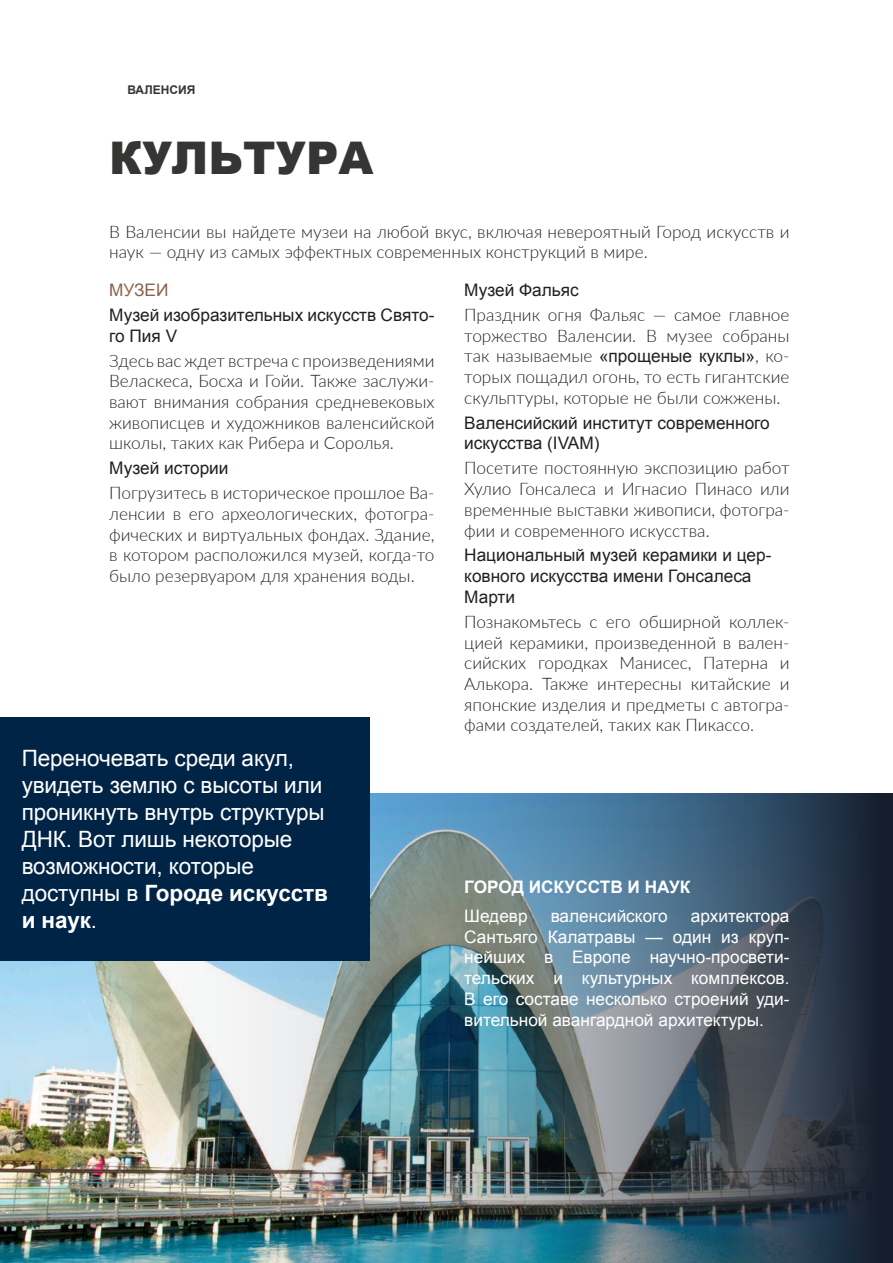
<style>
.page{position:relative;width:893px;height:1263px;background:#fff}
.page>*{position:absolute;margin:0;border:0;box-sizing:border-box;transform-origin:0 0}
.t1{font:900 45px "Arial";color:#353534}
.Destacado{font:22.5px/27px "Arial";letter-spacing:-.005em;color:#fff}
.Body{font:300 17.25px/20.7px "Lato";color:#231f20;text-align:justify}
.Body-2{font:17.25px/20.7px "Arial";color:#fff;text-align:justify}
.Body-3{font:17.25px/20.7px "Arial";color:#231f20}
.t2{font:700 17.25px "Arial";color:#fff}
.t3{font:17.25px "Arial";color:#8d614a}
.t4{font:700 12px "Arial";color:#353534}
.t5{font:300 12px "Lato";color:#353534}
.s1{font-family:"Arial";font-weight:400}
.s2{font-weight:700}
</style>
<div class="page">
<img style="left:0;top:793px;width:893px;height:470px">
<div style="left:0;top:717px;width:370px;height:244px;background:#002445"></div>
<p class="t4" style="left:128px;top:82px;width:69px">ВАЛЕНСИЯ</p>
<h1 class="t1" style="left:109px;top:126px;width:266px">КУЛЬТУРА</h1>
<p class="Body" style="left:109px;top:220px;width:682px">В Валенсии вы найдете музеи на любой вкус, включая невероятный Город искусств и наук — одну из самых эффектных современных конструкций в мире.</p>
<h3 class="t3" style="left:109px;top:279px;width:61px">МУЗЕИ</h3>
<p class="Body-3" style="left:109px;top:305px;width:327px">Музей изобразительных искусств Свято&shy;го Пия V</p>
<p class="Body" style="left:109px;top:349px;width:327px">Здесь вас ждет встреча с произведениями Веласкеса, Босха и Гойи. Также заслужи&shy;вают внимания собрания средневековых живописцев и художников валенсийской школы, таких как Рибера и Соролья.</p>
<p class="Body-3" style="left:109px;top:458px;width:121px">Музей истории</p>
<p class="Body" style="left:109px;top:482px;width:327px">Погрузитесь в историческое прошлое Ва&shy;ленсии в его археологических, фотогра&shy;фических и виртуальных фондах. Здание, в котором расположился музей, когда-то было резервуаром для хранения воды.</p>
<p class="Body-3" style="left:464px;top:280px;width:116px">Музей Фальяс</p>
<p class="Body" style="left:464px;top:304px;width:327px">Праздник огня Фальяс — самое главное торжество Валенсии. В музее собраны так называемые <span class="s1">«прощеные куклы»</span>, ко&shy;торых пощадил огонь, то есть гигантские скульптуры, которые не были сожжены.</p>
<p class="Body-3" style="left:464px;top:412px;width:307px">Валенсийский институт современного искусства (IVAM)</p>
<p class="Body" style="left:464px;top:457px;width:327px">Посетите постоянную экспозицию работ Хулио Гонсалеса и Игнасио Пинасо или временные выставки живописи, фотогра&shy;фии и современного искусства.</p>
<p class="Body-3" style="left:464px;top:545px;width:309px">Национальный музей керамики и цер&shy;ковного искусства имени Гонсалеса<br>Марти</p>
<p class="Body" style="left:464px;top:611px;width:327px">Познакомьтесь с его обширной коллек&shy;цией керамики, произведенной в вален&shy;сийских городках Манисес, Патерна и Алькора. Также интересны китайские и японские изделия и предметы с автогра&shy;фами создателей, таких как Пикассо.</p>
<p class="Destacado" style="left:22px;top:745px;width:308px">Переночевать среди акул, увидеть землю с высоты или проникнуть внутрь структуры<br>ДНК. Вот лишь некоторые возможности, которые доступны в <span class="s2">Городе искусств и наук</span>.</p>
<p class="t5" style="left:128px;top:1175px;width:8px">6</p>
<h3 class="t2" style="left:464px;top:875px;width:228px">ГОРОД ИСКУССТВ И НАУК</h3>
<p class="Body-2" style="left:464px;top:906px;width:65px">Шедевр</p>
<p class="Body-2" style="left:551px;top:906px;width:119px">валенсийского</p>
<p class="Body-2" style="left:464px;top:906px;width:327px;text-indent:226px">архитектора Сантьяго Калатравы — один из круп&shy;нейших в Европе научно-просвети&shy;тельских и культурных комплексов.<br>В его составе несколько строений уди&shy;вительной авангардной архитектуры.</p>
</div>
